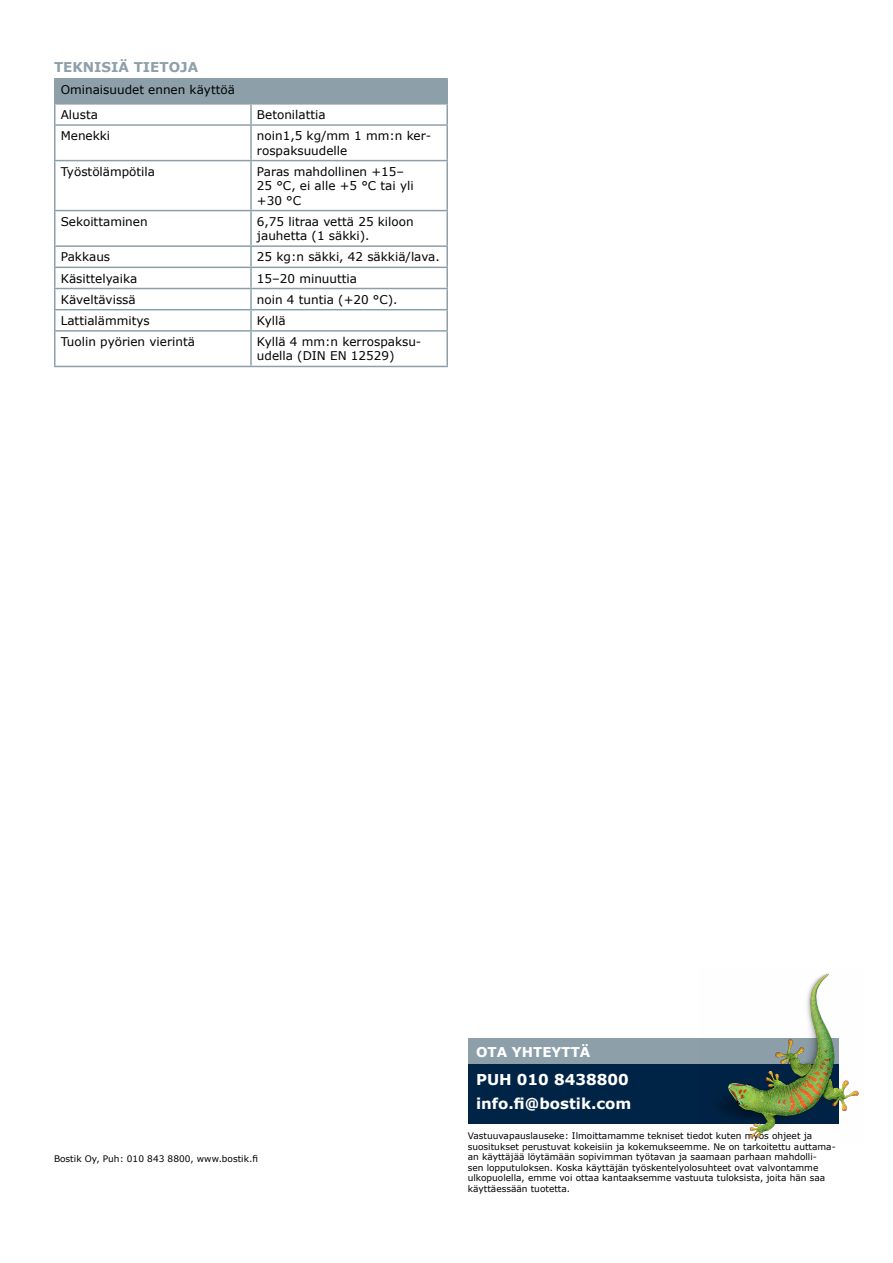
<style>
.page{position:relative;width:893px;height:1263px;background:#fff}
.page>*{position:absolute;margin:0;border:0;box-sizing:border-box;transform-origin:0 0}
.t1{font:700 15px/24px "Verdana";color:#fff}
.t2{font:700 13.5px "Verdana";color:#8da0aa}
.t3{font:700 13.5px "Verdana";color:#fff}
.t4{font:12px/14.4px "Verdana";color:#000}
.t5{font:9px/10.5px "Verdana";color:#000}
</style>
<div class="page">
<hr style="left:54px;top:366px;width:197px;height:1px;background:#8da0aa">
<hr style="left:251px;top:366px;width:197px;height:1px;background:#8da0aa">
<hr style="left:54px;top:126px;width:2px;height:34px;background:#8da0aa">
<hr style="left:54px;top:161px;width:2px;height:49px;background:#8da0aa">
<hr style="left:54px;top:211px;width:2px;height:34px;background:#8da0aa">
<hr style="left:54px;top:247px;width:2px;height:20px;background:#8da0aa">
<hr style="left:54px;top:268px;width:2px;height:20px;background:#8da0aa">
<hr style="left:54px;top:289px;width:2px;height:20px;background:#8da0aa">
<hr style="left:54px;top:310px;width:2px;height:20px;background:#8da0aa">
<hr style="left:54px;top:332px;width:2px;height:34px;background:#8da0aa">
<hr style="left:54px;top:78px;width:197px;height:2px;background:#8da0aa">
<hr style="left:251px;top:78px;width:197px;height:2px;background:#8da0aa">
<hr style="left:54px;top:124px;width:197px;height:2px;background:#8da0aa">
<hr style="left:251px;top:124px;width:197px;height:2px;background:#8da0aa">
<hr style="left:54px;top:160px;width:197px;height:1px;background:#8da0aa">
<hr style="left:251px;top:160px;width:197px;height:1px;background:#8da0aa">
<hr style="left:54px;top:210px;width:197px;height:1px;background:#8da0aa">
<hr style="left:251px;top:210px;width:197px;height:1px;background:#8da0aa">
<hr style="left:54px;top:245px;width:197px;height:2px;background:#8da0aa">
<hr style="left:251px;top:245px;width:197px;height:2px;background:#8da0aa">
<hr style="left:54px;top:267px;width:197px;height:1px;background:#8da0aa">
<hr style="left:251px;top:267px;width:197px;height:1px;background:#8da0aa">
<hr style="left:54px;top:288px;width:197px;height:1px;background:#8da0aa">
<hr style="left:251px;top:288px;width:197px;height:1px;background:#8da0aa">
<hr style="left:54px;top:309px;width:197px;height:1px;background:#8da0aa">
<hr style="left:251px;top:309px;width:197px;height:1px;background:#8da0aa">
<hr style="left:54px;top:330px;width:197px;height:2px;background:#8da0aa">
<hr style="left:251px;top:330px;width:197px;height:2px;background:#8da0aa">
<svg style="left:54px;top:79px;width:394px;height:45px"></svg>
<hr style="left:250px;top:126px;width:2px;height:34px;background:#8da0aa">
<hr style="left:446px;top:126px;width:2px;height:34px;background:#8da0aa">
<hr style="left:250px;top:161px;width:2px;height:49px;background:#8da0aa">
<hr style="left:446px;top:161px;width:2px;height:49px;background:#8da0aa">
<hr style="left:250px;top:211px;width:2px;height:34px;background:#8da0aa">
<hr style="left:446px;top:211px;width:2px;height:34px;background:#8da0aa">
<hr style="left:250px;top:247px;width:2px;height:20px;background:#8da0aa">
<hr style="left:446px;top:247px;width:2px;height:20px;background:#8da0aa">
<hr style="left:250px;top:268px;width:2px;height:20px;background:#8da0aa">
<hr style="left:446px;top:268px;width:2px;height:20px;background:#8da0aa">
<hr style="left:250px;top:289px;width:2px;height:20px;background:#8da0aa">
<hr style="left:446px;top:289px;width:2px;height:20px;background:#8da0aa">
<hr style="left:250px;top:310px;width:2px;height:20px;background:#8da0aa">
<hr style="left:446px;top:310px;width:2px;height:20px;background:#8da0aa">
<hr style="left:250px;top:332px;width:2px;height:34px;background:#8da0aa">
<hr style="left:446px;top:332px;width:2px;height:34px;background:#8da0aa">
<div style="left:469px;top:1063px;width:370px;height:61px;background:#002446"></div>
<div style="left:469px;top:1038px;width:370px;height:26px;background:#8da0aa"></div>
<img style="left:719px;top:973px;width:140px;height:165px">
<h2 class="t2" style="left:54px;top:58px;width:146px">TEKNISIÄ TIETOJA</h2>
<h3 class="t4" style="left:61px;top:77px;width:176px;line-height:25px">Ominaisuudet ennen käyttöä<br>Alusta</h3>
<h3 class="t4" style="left:257px;top:107px;width:70px">Betonilattia</h3>
<h3 class="t4" style="left:61px;top:128px;width:51px">Menekki</h3>
<h3 class="t4" style="left:257px;top:128px;width:176px">noin1,5 kg/mm 1 mm:n ker&shy;rospaksuudelle</h3>
<h3 class="t4" style="left:61px;top:164px;width:96px">Työstölämpötila</h3>
<h3 class="t4" style="left:257px;top:164px;width:158px">Paras mahdollinen +15–<br>25 °C, ei alle +5 °C tai yli +30 °C</h3>
<h3 class="t4" style="left:61px;top:214px;width:88px">Sekoittaminen</h3>
<h3 class="t4" style="left:257px;top:214px;width:158px">6,75 litraa vettä 25 kiloon jauhetta (1 säkki).</h3>
<h3 class="t4" style="left:61px;top:250px;width:51px">Pakkaus</h3>
<h3 class="t4" style="left:257px;top:250px;width:184px">25 kg:n säkki, 42 säkkiä/lava.</h3>
<h3 class="t4" style="left:61px;top:271px;width:78px">Käsittelyaika</h3>
<h3 class="t4" style="left:257px;top:271px;width:102px">15–20 minuuttia</h3>
<h3 class="t4" style="left:61px;top:292px;width:77px">Käveltävissä</h3>
<h3 class="t4" style="left:257px;top:292px;width:142px">noin 4 tuntia (+20 °C).</h3>
<h3 class="t4" style="left:61px;top:313px;width:91px">Lattialämmitys</h3>
<h3 class="t4" style="left:257px;top:313px;width:30px">Kyllä</h3>
<h3 class="t4" style="left:61px;top:334px;width:136px">Tuolin pyörien vierintä</h3>
<h3 class="t4" style="left:257px;top:334px;width:166px">Kyllä 4 mm:n kerrospaksu&shy;udella (DIN EN 12529)</h3>
<p class="t5" style="left:54px;top:1153px;width:205px">Bostik Oy, Puh: 010 843 8800, www.bostik.fi</p>
<h2 class="t3" style="left:476px;top:1042px;width:116px">OTA YHTEYTTÄ</h2>
<h1 class="t1" style="left:476px;top:1067px;width:157px">PUH 010 8438800 info.fi@bostik.com</h1>
<p class="t5" style="left:468px;top:1130px;width:370px">Vastuuvapauslauseke: Ilmoittamamme tekniset tiedot kuten myös ohjeet ja suositukset perustuvat kokeisiin ja kokemukseemme. Ne on tarkoitettu auttama&shy;an käyttäjää löytämään sopivimman työtavan ja saamaan parhaan mahdolli-<br>sen lopputuloksen. Koska käyttäjän työskentelyolosuhteet ovat valvontamme ulkopuolella, emme voi ottaa kantaaksemme vastuuta tuloksista, joita hän saa käyttäessään tuotetta.</p>
</div>
